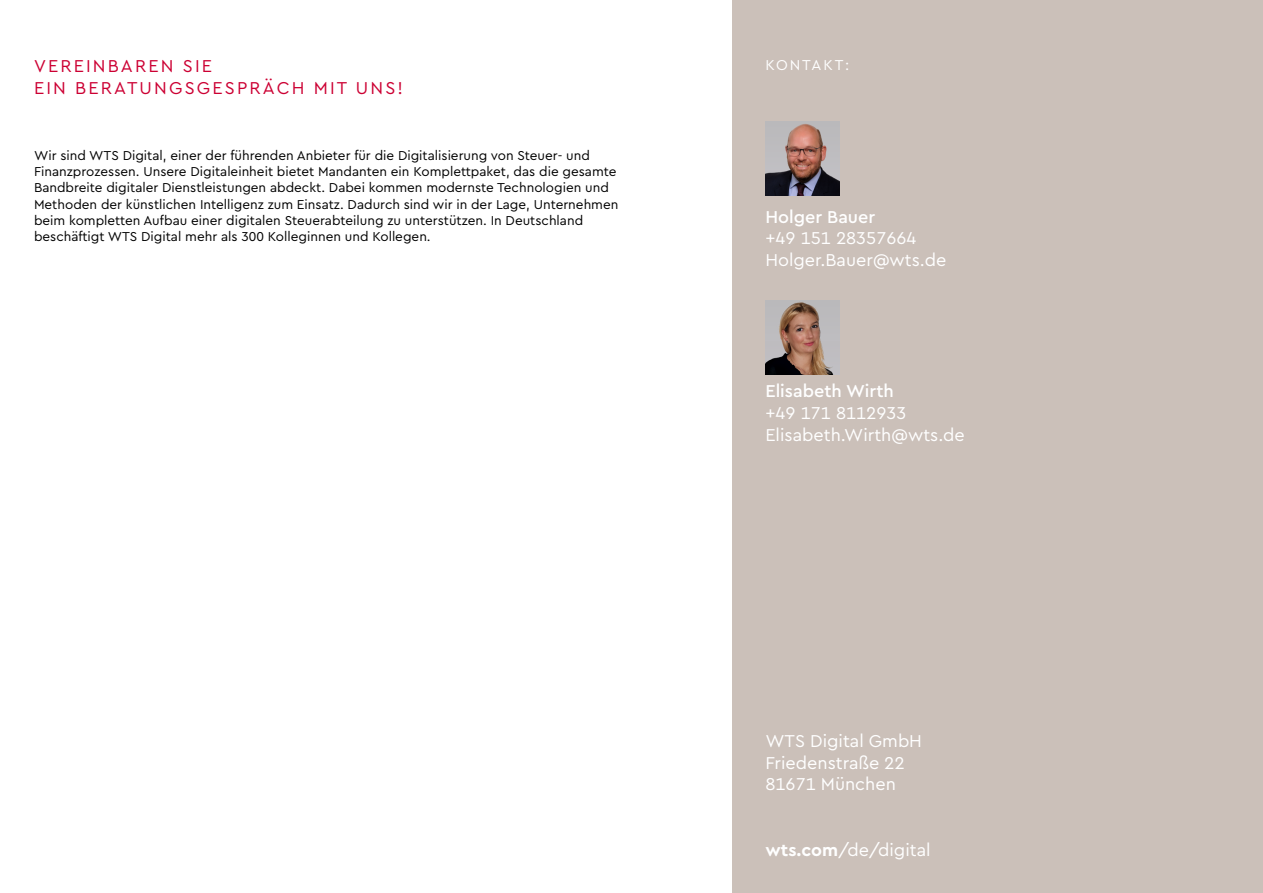
<style>
.page{position:relative;width:1263px;height:893px;background:#fff}
.page>*{position:absolute;margin:0;border:0;box-sizing:border-box;transform-origin:0 0}
.t1{font:18px/21.9px "WTS Cera";color:#fff}
.t2{font:18px/21.6px "WTS Cera";letter-spacing:.12em;color:#c03}
.t3{font:500 18px "WTS Cera";color:#fff}
.t4{font:15px "WTS Cera";letter-spacing:.12em;color:#fff}
.t5{font:13.5px/16.2px "WTS Cera";color:#000}
.s1{font-weight:700}
</style>
<div class="page">
<div style="left:732px;top:0;width:531px;height:893px;background:#cbc0b9"></div>
<img style="left:765px;top:121px;width:75px;height:75px">
<img style="left:765px;top:300px;width:75px;height:75px">
<h1 class="t2" style="left:34px;top:54px;width:371px">VEREINBAREN SIE<br>EIN BERATUNGSGESPRÄCH MIT UNS!</h1>
<p class="t5" style="left:34px;top:146px;width:586px">Wir sind WTS Digital, einer der führenden Anbieter für die Digitalisierung von Steuer- und Finanzprozessen. Unsere Digitaleinheit bietet Mandanten ein Komplettpaket, das die gesamte Bandbreite digitaler Dienstleistungen abdeckt. Dabei kommen modernste Technologien und Methoden der künstlichen Intelligenz zum Einsatz. Dadurch sind wir in der Lage, Unternehmen beim kompletten Aufbau einer digitalen Steuerabteilung zu unterstützen. In Deutschland beschäftigt WTS Digital mehr als 300 Kolleginnen und Kollegen.</p>
<p class="t4" style="left:765px;top:53px;width:85px">KONTAKT:</p>
<h1 class="t3" style="left:765px;top:203px;width:111px">Holger Bauer</h1>
<h1 class="t1" style="left:765px;top:226px;width:182px">+49 151 28357664<br>Holger.Bauer@wts.de</h1>
<h1 class="t3" style="left:765px;top:377px;width:130px">Elisabeth Wirth</h1>
<h1 class="t1" style="left:765px;top:401px;width:201px">+49 171 8112933<br>Elisabeth.Wirth@wts.de</h1>
<h1 class="t1" style="left:765px;top:728px;width:158px">WTS Digital GmbH<br>Friedenstraße 22<br>81671 München</h1>
<h1 class="t1" style="left:765px;top:837px;width:167px"><span class="s1">wts.com</span>/de/digital</h1>
</div>
